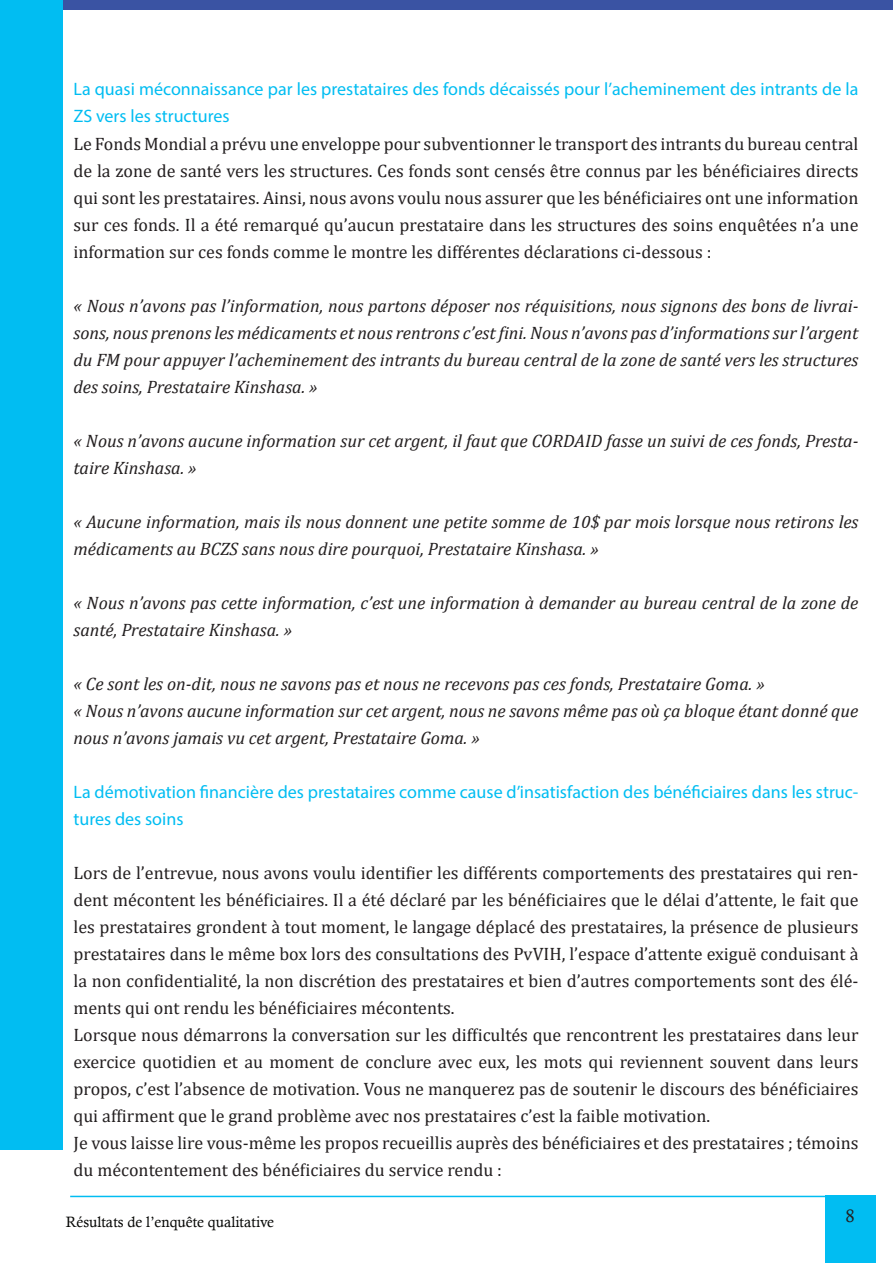
<style>
.page{position:relative;width:893px;height:1263px;background:#fff}
.page>*{position:absolute;margin:0;border:0;box-sizing:border-box;transform-origin:0 0}
.t1{font:18px/27px "Cambria";color:#231f20;text-align:justify}
.t2{font:italic 18px/27px "Cambria";color:#231f20}
.t3{font:18px/27px "Myriad Pro";color:#01bdf2}
.t4{font:18px "Calisto";color:#231f20}
.t5{font:15px "Calisto";color:#040503}
</style>
<div class="page">
<div style="left:825px;top:1195px;width:50px;height:68px;background:#01bdf2"></div>
<div style="left:0;top:0;width:893px;height:10px;background:#3a53a3"></div>
<hr style="left:70px;top:1196px;width:755px;height:1px;background:#01bdf2">
<div style="left:0;top:0;width:62px;height:1149px;background:#01bdf2"></div>
<p class="t3" style="left:74px;top:76px;width:786px">La quasi méconnaissance par les prestataires des fonds décaissés pour l’acheminement des intrants de la<br>ZS vers les structures</p>
<p class="t1" style="left:74px;top:130px;width:786px">Le Fonds Mondial a prévu une enveloppe pour subventionner le transport des intrants du bureau central de la zone de santé vers les structures. Ces fonds sont censés être connus par les bénéficiaires directs qui sont les prestataires. Ainsi, nous avons voulu nous assurer que les bénéficiaires ont une information sur ces fonds. Il a été remarqué qu’aucun prestataire dans les structures des soins enquêtées n’a une information sur ces fonds comme le montre les différentes déclarations ci-dessous :</p>
<p class="t2" style="left:74px;top:291px;width:786px;text-align:justify">« Nous n’avons pas l’information, nous partons déposer nos réquisitions, nous signons des bons de livrai&shy;sons, nous prenons les médicaments et nous rentrons c’est fini. Nous n’avons pas d’informations sur l’argent du FM pour appuyer l’acheminement des intrants du bureau central de la zone de santé vers les structures des soins, Prestataire Kinshasa. »</p>
<p class="t2" style="left:74px;top:426px;width:786px">« Nous n’avons aucune information sur cet argent, il faut que CORDAID fasse un suivi de ces fonds, Presta&shy;taire Kinshasa. »</p>
<p class="t2" style="left:74px;top:507px;width:786px">« Aucune information, mais ils nous donnent une petite somme de 10$ par mois lorsque nous retirons les médicaments au BCZS sans nous dire pourquoi, Prestataire Kinshasa. »</p>
<p class="t2" style="left:74px;top:588px;width:786px">« Nous n’avons pas cette information, c’est une information à demander au bureau central de la zone de santé, Prestataire Kinshasa. »</p>
<p class="t2" style="left:74px;top:669px;width:693px">« Ce sont les on-dit, nous ne savons pas et nous ne recevons pas ces fonds, Prestataire Goma. »</p>
<p class="t2" style="left:74px;top:696px;width:786px">« Nous n’avons aucune information sur cet argent, nous ne savons même pas où ça bloque étant donné que nous n’avons jamais vu cet argent, Prestataire Goma. »</p>
<p class="t3" style="left:74px;top:778px;width:786px">La démotivation financière des prestataires comme cause d’insatisfaction des bénéficiaires dans les struc&shy;tures des soins</p>
<p class="t1" style="left:74px;top:859px;width:786px">Lors de l’entrevue, nous avons voulu identifier les différents comportements des prestataires qui ren&shy;dent mécontent les bénéficiaires. Il a été déclaré par les bénéficiaires que le délai d’attente, le fait que les prestataires grondent à tout moment, le langage déplacé des prestataires, la présence de plusieurs prestataires dans le même box lors des consultations des PvVIH, l’espace d’attente exiguë conduisant à la non confidentialité, la non discrétion des prestataires et bien d’autres comportements sont des élé&shy;ments qui ont rendu les bénéficiaires mécontents.</p>
<p class="t1" style="left:74px;top:1021px;width:786px">Lorsque nous démarrons la conversation sur les difficultés que rencontrent les prestataires dans leur exercice quotidien et au moment de conclure avec eux, les mots qui reviennent souvent dans leurs propos, c’est l’absence de motivation. Vous ne manquerez pas de soutenir le discours des bénéficiaires qui affirment que le grand problème avec nos prestataires c’est la faible motivation.</p>
<p class="t1" style="left:74px;top:1129px;width:786px">Je vous laisse lire vous-même les propos recueillis auprès des bénéficiaires et des prestataires ; témoins du mécontentement des bénéficiaires du service rendu :</p>
<p class="t5" style="left:66px;top:1213px;width:210px">Résultats de l’enquête qualitative</p>
<p class="t4" style="left:845px;top:1205px;width:11px">8</p>
</div>
